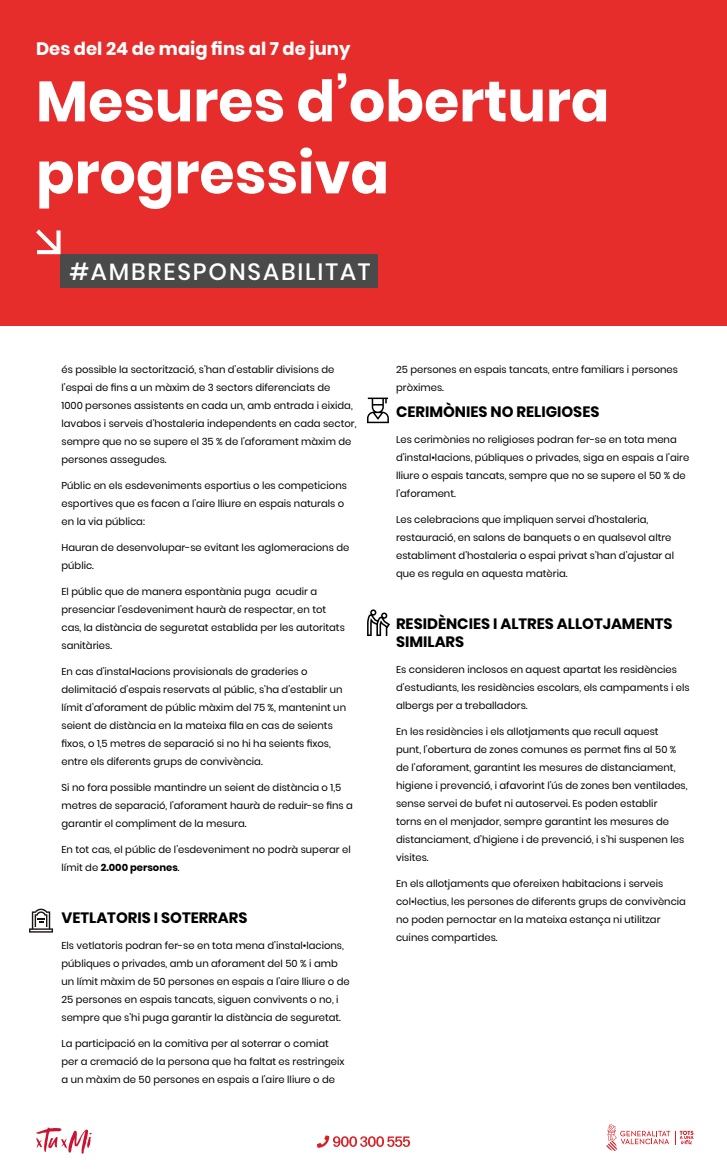
<style>
.page{position:relative;width:727px;height:1175px;background:#fff}
.page>*{position:absolute;margin:0;border:0;box-sizing:border-box;transform-origin:0 0}
.t1{font:700 57px/72px "Poppins";color:#fff}
.t2{font:500 23.5px "Poppins";letter-spacing:.08em;color:#fff}
.t3{font:700 18px "Poppins";color:#fff}
.t4{font:700 15px/18px "Poppins";color:#000}
.t5{font:10px/18px "Poppins";color:#000}
.s1{font-weight:700}
</style>
<div class="page">
<div style="left:0;top:0;width:727px;height:325px;background:#e62d2b"></div>
<svg style="left:606px;top:1124px;width:87px;height:27px"></svg>
<svg style="left:317px;top:1135px;width:93px;height:13px"></svg>
<svg style="left:36px;top:1127px;width:56px;height:27px"></svg>
<svg style="left:29px;top:909px;width:24px;height:24px"></svg>
<svg style="left:367px;top:398px;width:22px;height:25px"></svg>
<svg style="left:367px;top:609px;width:23px;height:27px"></svg>
<div style="left:61px;top:254px;width:317px;height:33px;background:#4a4a4a"></div>
<svg style="left:36px;top:229px;width:25px;height:25px"></svg>
<h3 class="t3" style="left:36px;top:38px;width:316px">Des del 24 de maig fins al 7 de juny</h3>
<h1 class="t1" style="left:36px;top:66px;width:575px">Mesures d’obertura progressiva</h1>
<h2 class="t2" style="left:69px;top:258px;width:303px">#AMBRESPONSABILITAT</h2>
<p class="t5" style="left:62px;top:361px;width:296px">és possible la sectorització, s’han d’establir divisions de l’espai de fins a un màxim de 3 sectors diferenciats de<br>1000 persones assistents en cada un, amb entrada i eixida, lavabos i serveis d’hostaleria independents en cada sector, sempre que no se supere el 35 % de l’aforament màxim de persones assegudes.</p>
<p class="t5" style="left:62px;top:477px;width:287px">Públic en els esdeveniments esportius o les competicions esportives que es facen a l’aire lliure en espais naturals o en la via pública:</p>
<p class="t5" style="left:62px;top:539px;width:289px">Hauran de desenvolupar-se evitant les aglomeracions de públic.</p>
<p class="t5" style="left:62px;top:583px;width:285px">El públic que de manera espontània puga acudir a presenciar l’esdeveniment haurà de respectar, en tot cas, la distància de seguretat establida per les autoritats sanitàries.</p>
<p class="t5" style="left:62px;top:663px;width:286px">En cas d’instal•lacions provisionals de graderies o delimitació d’espais reservats al públic, s’ha d’establir un límit d’aforament de públic màxim del 75 %, mantenint un seient de distància en la mateixa fila en cas de seients fixos, o 1,5 metres de separació si no hi ha seients fixos, entre els diferents grups de convivència.</p>
<p class="t5" style="left:62px;top:779px;width:293px">Si no fora possible mantindre un seient de distància o 1,5 metres de separació, l’aforament haurà de reduir-se fins a garantir el compliment de la mesura.</p>
<p class="t5" style="left:62px;top:841px;width:291px">En tot cas, el públic de l’esdeveniment no podrà superar el límit de <span class="s1">2.000 persones</span>.</p>
<h3 class="t4" style="left:62px;top:909px;width:187px">VETLATORIS I SOTERRARS</h3>
<p class="t5" style="left:62px;top:937px;width:290px">Els vetlatoris podran fer-se en tota mena d’instal•lacions, públiques o privades, amb un aforament del 50 % i amb un límit màxim de 50 persones en espais a l’aire lliure o de 25 persones en espais tancats, siguen convivents o no, i sempre que s’hi puga garantir la distància de seguretat.</p>
<p class="t5" style="left:62px;top:1035px;width:284px">La participació en la comitiva per al soterrar o comiat per a cremació de la persona que ha faltat es restringeix a un màxim de 50 persones en espais a l’aire lliure o de</p>
<p class="t5" style="left:396px;top:361px;width:283px">25 persones en espais tancats, entre familiars i persones pròximes.</p>
<h3 class="t4" style="left:396px;top:403px;width:205px">CERIMÒNIES NO RELIGIOSES</h3>
<p class="t5" style="left:396px;top:431px;width:295px">Les cerimònies no religioses podran fer-se en tota mena d’instal•lacions, públiques o privades, siga en espais a l’aire lliure o espais tancats, sempre que no se supere el 50 % de l’aforament.</p>
<p class="t5" style="left:396px;top:511px;width:279px">Les celebracions que impliquen servei d’hostaleria, restauració, en salons de banquets o en qualsevol altre establiment d’hostaleria o espai privat s’han d’ajustar al que es regula en aquesta matèria.</p>
<h3 class="t4" style="left:396px;top:615px;width:278px">RESIDÈNCIES I ALTRES ALLOTJAMENTS<br>SIMILARS</h3>
<p class="t5" style="left:396px;top:661px;width:295px">Es consideren inclosos en aquest apartat les residències d’estudiants, les residències escolars, els campaments i els albergs per a treballadors.</p>
<p class="t5" style="left:396px;top:723px;width:293px">En les residències i els allotjaments que recull aquest<br>punt, l’obertura de zones comunes es permet fins al 50 % de l’aforament, garantint les mesures de distanciament, higiene i prevenció, i afavorint l’ús de zones ben ventilades, sense servei de bufet ni autoservei. Es poden establir<br>torns en el menjador, sempre garantint les mesures de distanciament, d’higiene i de prevenció, i s’hi suspenen les visites.</p>
<p class="t5" style="left:396px;top:875px;width:291px">En els allotjaments que ofereixen habitacions i serveis col•lectius, les persones de diferents grups de convivència no poden pernoctar en la mateixa estança ni utilitzar cuines compartides.</p>
</div>
